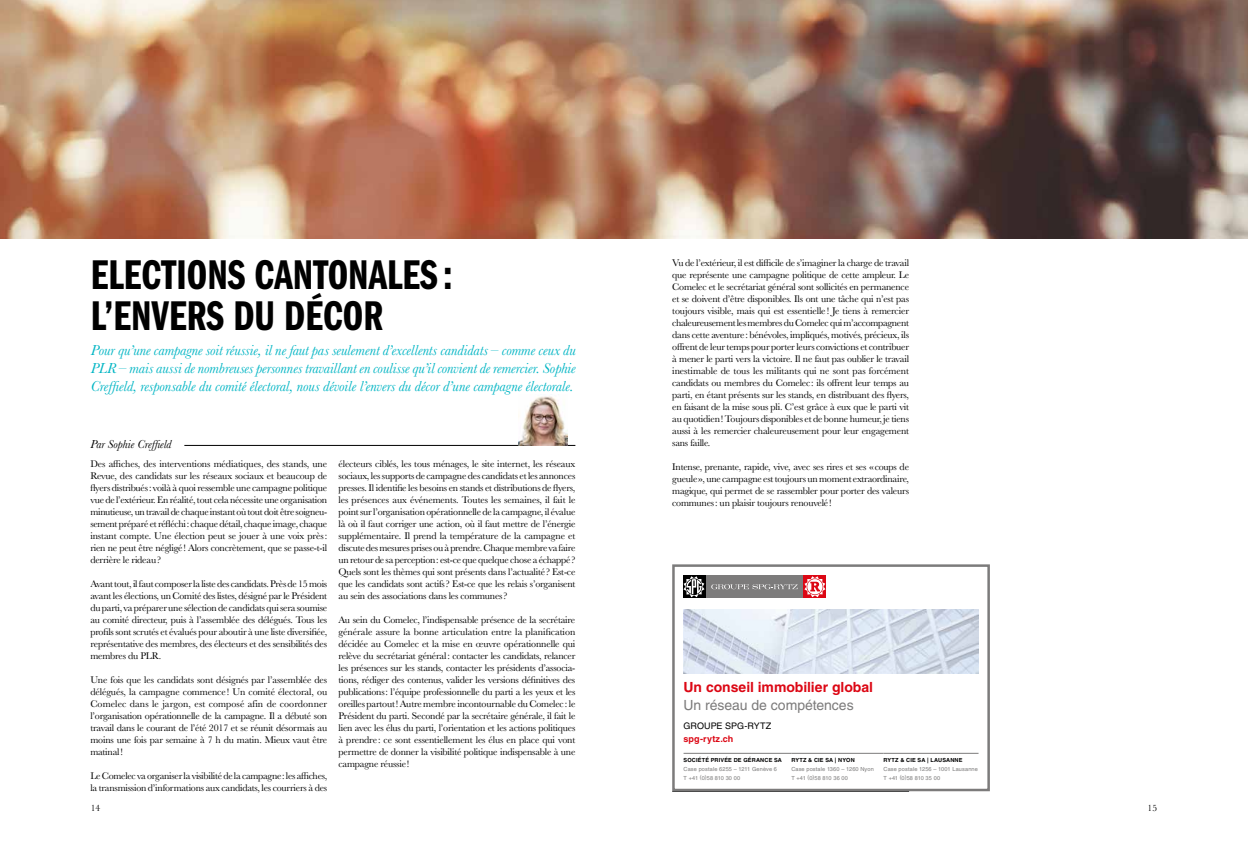
<style>
.page{position:relative;width:1248px;height:865px;background:#fff}
.page>*{position:absolute;margin:0;border:0;box-sizing:border-box;transform-origin:0 0}
.t1{font:43px/41px "ITC Franklin Gothic Std Dm Cp";color:#000}
.t2{font:italic 15px/18px "Baskerville";letter-spacing:-.005em;color:#00b5c4;text-align:justify}
.t3{font:700 14px "Helvetica LT Std";letter-spacing:-.005em;color:#dc0714}
.t4{font:14px "Helvetica LT Std";letter-spacing:-.005em;color:#7c7b7b}
.t5{font:italic 12px "Baskerville";color:#000}
.t6{font:10px/12px "Baskerville";letter-spacing:-.02em;color:#000;text-align:justify}
.t7{font:9.5px "Baskerville";color:#000}
.t8{font:9px "Helvetica LT Std";letter-spacing:.005em;color:#000}
.t9{font:700 9px "Helvetica LT Std";letter-spacing:.015em;color:#dc0714}
.t10{font:5.6px/8.6px "Helvetica LT Std";letter-spacing:.02em;color:#7c7b7b}
.t11{font:700 5.6px "Helvetica LT Std";letter-spacing:.03em;color:#000}
</style>
<div class="page">
<hr style="left:184px;top:445px;width:391px;height:1px;background:#000">
<img style="left:518px;top:396px;width:49px;height:49px">
<hr style="left:672px;top:791px;width:237px;height:1px;background:#000">
<img style="left:0;top:0;width:1247px;height:238px">
<img style="left:683px;top:609px;width:295px;height:64px">
<hr style="left:683px;top:753px;width:108px;height:1px;background:#7c7b7b">
<hr style="left:791px;top:753px;width:92px;height:1px;background:#7c7b7b">
<hr style="left:883px;top:753px;width:95px;height:1px;background:#7c7b7b">
<div style="left:672px;top:564px;width:317px;height:227px;border:2px solid #7c7b7b"></div>
<div style="left:705px;top:575px;width:98px;height:22px;background:#7c7b7b"></div>
<svg style="left:711px;top:584px;width:86px;height:5px"></svg>
<div style="left:683px;top:575px;width:22px;height:22px;background:#000"></div>
<svg style="left:683px;top:576px;width:21px;height:21px"></svg>
<div style="left:803px;top:575px;width:22px;height:22px;background:#dc0714"></div>
<svg style="left:804px;top:576px;width:21px;height:21px"></svg>
<h1 class="t1" style="left:91px;top:254px;width:363px">ELECTIONS CANTONALES :<br>L’ENVERS DU DÉCOR</h1>
<p class="t2" style="left:91px;top:341px;width:486px">Pour qu’une campagne soit réussie, il ne faut pas seulement d’excellents candidats – comme ceux du PLR – mais aussi de nombreuses personnes travaillant en coulisse qu’il convient de remercier. Sophie Creffield, responsable du comité électoral, nous dévoile l’envers du décor d’une campagne électorale.</p>
<p class="t5" style="left:90px;top:436px;width:83px">Par Sophie Creffield</p>
<p class="t6" style="left:90px;top:458px;width:238px">Des affiches, des interventions médiatiques, des stands, une Revue, des candidats sur les réseaux sociaux et beaucoup de flyers distribués: voilà à quoi ressemble une campagne politique vue de l’extérieur. En réalité, tout cela nécessite une organisation minutieuse, un travail de chaque instant où tout doit être soigneu&shy;sement préparé et réfléchi: chaque détail, chaque image, chaque instant compte. Une élection peut se jouer à une voix près: rien ne peut être négligé! Alors concrètement, que se passe-t-il derrière le rideau?</p>
<p class="t6" style="left:90px;top:578px;width:238px">Avant tout, il faut composer la liste des candidats. Près de 15 mois avant les élections, un Comité des listes, désigné par le Président du parti, va préparer une sélection de candidats qui sera soumise au comité directeur, puis à l’assemblée des délégués. Tous les profils sont scrutés et évalués pour aboutir à une liste diversifiée, représentative des membres, des électeurs et des sensibilités des membres du PLR.</p>
<p class="t6" style="left:90px;top:674px;width:238px">Une fois que les candidats sont désignés par l’assemblée des délégués, la campagne commence! Un comité électoral, ou Comelec dans le jargon, est composé afin de coordonner l’organisation opérationnelle de la campagne. Il a débuté son travail dans le courant de l’été 2017 et se réunit désormais au moins une fois par semaine à 7 h du matin. Mieux vaut être matinal!</p>
<p class="t6" style="left:90px;top:770px;width:238px">Le Comelec va organiser la visibilité de la campagne: les affiches, la transmission d’informations aux candidats, les courriers à des</p>
<p class="t6" style="left:338px;top:458px;width:238px">électeurs ciblés, les tous ménages, le site internet, les réseaux sociaux, les supports de campagne des candidats et les annonces presses. Il identifie les besoins en stands et distributions de flyers, les présences aux événements. Toutes les semaines, il fait le point sur l’organisation opérationnelle de la campagne, il évalue là où il faut corriger une action, où il faut mettre de l’énergie supplémentaire. Il prend la température de la campagne et discute des mesures prises ou à prendre. Chaque membre va faire un retour de sa perception: est-ce que quelque chose a échappé?<br>Quels sont les thèmes qui sont présents dans l’actualité? Est-ce que les candidats sont actifs? Est-ce que les relais s’organisent au sein des associations dans les communes?</p>
<p class="t6" style="left:338px;top:614px;width:238px">Au sein du Comelec, l’indispensable présence de la secrétaire générale assure la bonne articulation entre la planification décidée au Comelec et la mise en œuvre opérationnelle qui relève du secrétariat général: contacter les candidats, relancer les présences sur les stands, contacter les présidents d’associa&shy;tions, rédiger des contenus, valider les versions définitives des publications: l’équipe professionnelle du parti a les yeux et les oreilles partout! Autre membre incontournable du Comelec: le Président du parti. Secondé par la secrétaire générale, il fait le lien avec les élus du parti, l’orientation et les actions politiques à prendre: ce sont essentiellement les élus en place qui vont permettre de donner la visibilité politique indispensable à une campagne réussie!</p>
<p class="t6" style="left:672px;top:256px;width:238px">Vu de l’extérieur, il est difficile de s’imaginer la charge de travail que représente une campagne politique de cette ampleur. Le Comelec et le secrétariat général sont sollicités en permanence et se doivent d’être disponibles. Ils ont une tâche qui n’est pas toujours visible, mais qui est essentielle! Je tiens à remercier chaleureusement les membres du Comelec qui m’accompagnent dans cette aventure: bénévoles, impliqués, motivés, précieux, ils offrent de leur temps pour porter leurs convictions et contribuer à mener le parti vers la victoire. Il ne faut pas oublier le travail inestimable de tous les militants qui ne sont pas forcément candidats ou membres du Comelec: ils offrent leur temps au parti, en étant présents sur les stands, en distribuant des flyers, en faisant de la mise sous pli. C’est grâce à eux que le parti vit au quotidien! Toujours disponibles et de bonne humeur, je tiens aussi à les remercier chaleureusement pour leur engagement sans faille.</p>
<p class="t6" style="left:672px;top:460px;width:238px">Intense, prenante, rapide, vive, avec ses rires et ses «coups de gueule», une campagne est toujours un moment extraordinaire, magique, qui permet de se rassembler pour porter des valeurs communes: un plaisir toujours renouvelé!</p>
<h3 class="t3" style="left:683px;top:678px;width:191px">Un conseil immobilier global</h3>
<h3 class="t4" style="left:683px;top:697px;width:172px">Un réseau de compétences</h3>
<p class="t8" style="left:683px;top:720px;width:89px">GROUPE SPG-RYTZ</p>
<p class="t9" style="left:683px;top:733px;width:51px">spg-rytz.ch</p>
<p class="t11" style="left:683px;top:757px;width:100px">SOCIÉTÉ PRIVÉE DE GÉRANCE SA</p>
<p class="t10" style="left:683px;top:764px;width:95px">Case postale 6255 – 1211 Genève 6<br>T +41 (0)58 810 30 00</p>
<p class="t11" style="left:791px;top:757px;width:65px">RYTZ &amp; CIE SA | NYON</p>
<p class="t10" style="left:791px;top:764px;width:84px">Case postale 1360 – 1260 Nyon<br>T +41 (0)58 810 36 00</p>
<p class="t11" style="left:883px;top:757px;width:80px">RYTZ &amp; CIE SA | LAUSANNE</p>
<p class="t10" style="left:883px;top:764px;width:96px">Case postale 1256 – 1001 Lausanne<br>T +41 (0)58 810 35 00</p>
<p class="t7" style="left:91px;top:801px;width:11px">14</p>
<p class="t7" style="left:1147px;top:801px;width:11px">15</p>
</div>
